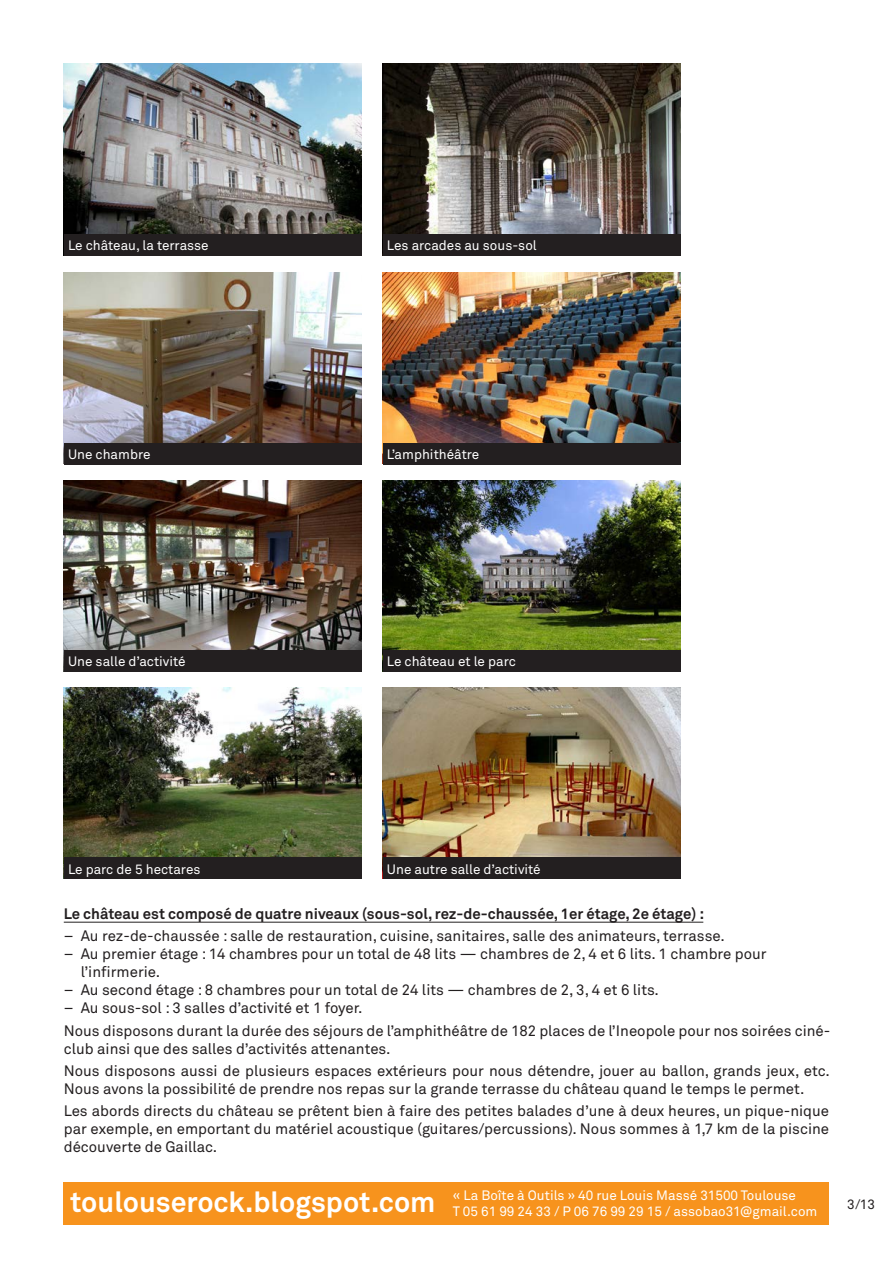
<style>
.page{position:relative;width:893px;height:1263px;background:#fff}
.page>*{position:absolute;margin:0;border:0;box-sizing:border-box;transform-origin:0 0}
._0_BASE_PARAG{font:15px/18px "Akkurat";color:#231f20}
._0_TIRETS{font:15px/18px "Akkurat";color:#231f20}
._0_SOULIGNÉ_1{font:700 15px "Akkurat";color:#231f20}
.t1{font:13.5px/16.2px "Akkurat";color:#fff}
.t2{font:13.5px "Akkurat";color:#231f20}
.s1{font-weight:700;font-size:28.5px}
</style>
<div class="page">
<div style="left:64px;top:1182px;width:765px;height:43px;background:#f7931d"></div>
<hr style="left:64px;top:922px;width:639px;height:1px;background:#231f20">
<img style="left:383px;top:687px;width:297px;height:170px">
<img style="left:383px;top:480px;width:297px;height:170px">
<img style="left:64px;top:687px;width:297px;height:170px">
<img style="left:64px;top:480px;width:297px;height:170px">
<img style="left:64px;top:64px;width:297px;height:170px">
<img style="left:64px;top:272px;width:297px;height:171px">
<img style="left:383px;top:64px;width:297px;height:170px">
<img style="left:383px;top:272px;width:297px;height:171px">
<div style="left:64px;top:234px;width:297px;height:21px;background:#231f20"></div>
<div style="left:64px;top:443px;width:297px;height:22px;background:#231f20"></div>
<div style="left:64px;top:650px;width:297px;height:22px;background:#231f20"></div>
<div style="left:64px;top:857px;width:297px;height:22px;background:#231f20"></div>
<div style="left:383px;top:234px;width:297px;height:21px;background:#231f20"></div>
<div style="left:383px;top:443px;width:297px;height:22px;background:#231f20"></div>
<div style="left:383px;top:650px;width:297px;height:22px;background:#231f20"></div>
<div style="left:383px;top:857px;width:297px;height:22px;background:#231f20"></div>
<p class="t1" style="left:68px;top:237px;width:142px">Le château, la terrasse</p>
<p class="t1" style="left:387px;top:237px;width:151px">Les arcades au sous-sol</p>
<p class="t1" style="left:68px;top:446px;width:84px">Une chambre</p>
<p class="t1" style="left:387px;top:446px;width:94px">L’amphithéâtre</p>
<p class="t1" style="left:68px;top:653px;width:119px">Une salle d’activité</p>
<p class="t1" style="left:387px;top:653px;width:130px">Le château et le parc</p>
<p class="t1" style="left:68px;top:860px;width:134px">Le parc de 5 hectares</p>
<p class="t1" style="left:387px;top:860px;width:155px">Une autre salle d’activité</p>
<p class="_0_SOULIGNÉ_1" style="left:64px;top:904px;width:642px">Le château est composé de quatre niveaux (sous-sol, rez-de-chaussée, 1er étage, 2e étage) :</p>
<p class="_0_TIRETS" style="left:64px;top:927px;width:663px">– Au rez-de-chaussée : salle de restauration, cuisine, sanitaires, salle des animateurs, terrasse.</p>
<p class="_0_TIRETS" style="left:81px;top:945px;width:687px;text-indent:-17px">– Au premier étage : 14 chambres pour un total de 48 lits — chambres de 2, 4 et 6 lits. 1 chambre pour l’infirmerie.</p>
<p class="_0_TIRETS" style="left:64px;top:981px;width:597px">– Au second étage : 8 chambres pour un total de 24 lits — chambres de 2, 3, 4 et 6 lits.</p>
<p class="_0_TIRETS" style="left:64px;top:999px;width:300px">– Au sous-sol : 3 salles d’activité et 1 foyer.</p>
<p class="_0_BASE_PARAG" style="left:64px;top:1021px;width:768px">Nous disposons durant la durée des séjours de l’amphithéâtre de 182 places de l’Ineopole pour nos soirées ciné&shy;club ainsi que des salles d’activités attenantes.</p>
<p class="_0_BASE_PARAG" style="left:64px;top:1061px;width:768px">Nous disposons aussi de plusieurs espaces extérieurs pour nous détendre, jouer au ballon, grands jeux, etc.<br>Nous avons la possibilité de prendre nos repas sur la grande terrasse du château quand le temps le permet.</p>
<p class="_0_BASE_PARAG" style="left:64px;top:1102px;width:767px;text-align:justify">Les abords directs du château se prêtent bien à faire des petites balades d’une à deux heures, un pique-nique par exemple, en emportant du matériel acoustique (guitares/percussions). Nous sommes à 1,7 km de la piscine découverte de Gaillac.</p>
<p class="t1" style="left:453px;top:1187px;width:366px;text-indent:-383px"><span class="s1">toulouserock.blogspot.com</span> « La Boîte à Outils » 40 rue Louis Massé 31500 Toulouse<br>T 05 61 99 24 33 / P 06 76 99 29 15 / assobao31@gmail.com</p>
<p class="t2" style="left:847px;top:1195px;width:29px">3/13</p>
</div>
